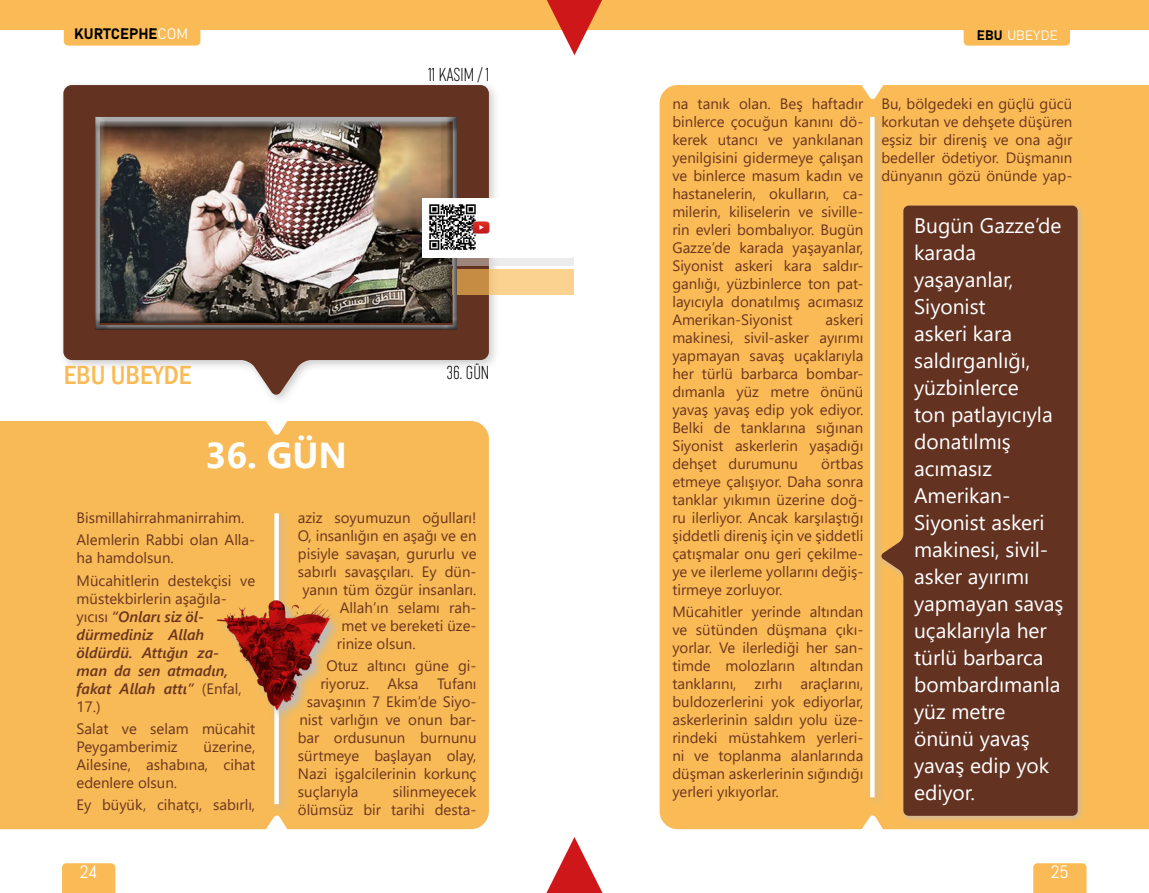
<style>
.page{position:relative;width:1149px;height:893px;background:#fff}
.page>*{position:absolute;margin:0;border:0;box-sizing:border-box;transform-origin:0 0}
.t1{font:108px "Times New Roman";color:#cd1719}
.t2{font:700 36px "Segoe UI";color:#fff}
.t3{font:500 condensed 27px "Franklin Gothic";color:#fabb56}
.t4{font:21px/27px "Segoe UI";color:#fff}
.t5{font:18px "Framer Sans 300";color:#000}
.t6{font:18px "Abel Pro";color:#fff}
.t7{font:15px/18px "Segoe UI";color:#6c351f;text-align:justify}
.t8{font:italic 600 15px/18px "Segoe UI";color:#6c351f}
.t9{font:15px "Bahnschrift";color:#000}
.t10{font:13.5px "Bahnschrift";letter-spacing:.02em;color:#fff}
.s1{color:#fffef5}
.s2{font-weight:400;font-style:normal}
.s3{color:#000}
</style>
<div class="page">
<div style="left:0;top:421px;width:489px;height:408px;background:#f7ba56"></div>
<div style="left:62px;top:863px;width:53px;height:30px;background:#fabb56"></div>
<div style="left:574px;top:0;width:574px;height:30px;background:#fabb56"></div>
<div style="left:963px;top:16px;width:106px;height:30px;background:#fabb56;border-radius:4px"></div>
<div style="left:0;top:0;width:574px;height:30px;background:#fabb56"></div>
<div style="left:64px;top:16px;width:136px;height:30px;background:#fabb56;border-radius:4px"></div>
<div style="left:1033px;top:863px;width:53px;height:30px;background:#fabb56"></div>
<div style="left:269px;top:508px;width:21px;height:307px;background:#bcbcbc;opacity:.75"></div>
<div style="left:274px;top:513px;width:5px;height:291px;background:#fff"></div>
<div style="left:58px;top:80px;width:442px;height:326px;background:#bcbcbc;opacity:.75"></div>
<svg style="left:63px;top:85px;width:426px;height:311px;fill:#633220"></svg>
<svg style="left:469px;top:257px;width:104px;height:9px"></svg>
<svg style="left:469px;top:269px;width:104px;height:25px;background:#f0c37f"></svg>
<div style="left:659px;top:85px;width:489px;height:744px;background:#fabb56"></div>
<div style="left:864px;top:112px;width:21px;height:696px;background:#bcbcbc;opacity:.75"></div>
<svg style="left:869px;top:117px;width:5px;height:680px"></svg>
<svg style="left:265px;top:421px;width:22px;height:14px"></svg>
<svg style="left:265px;top:815px;width:22px;height:15px"></svg>
<svg style="left:861px;top:85px;width:22px;height:15px"></svg>
<svg style="left:861px;top:815px;width:22px;height:15px"></svg>
<div style="left:878px;top:202px;width:206px;height:621px;background:#bcbcbc;opacity:.75"></div>
<svg style="left:880px;top:206px;width:197px;height:610px;background:#744126"></svg>
<div style="left:84px;top:106px;width:381px;height:224px;background:#633220"></div>
<div style="left:89px;top:110px;width:378px;height:220px;background:#000;opacity:.75"></div>
<svg style="left:216px;top:599px;width:127px;height:123px;background:#f5bb5b"></svg>
<img style="left:214px;top:590px;width:125px;height:123px">
<div style="left:422px;top:198px;width:149px;height:59px;background:#fff"></div>
<img style="left:429px;top:204px;width:49px;height:46px">
<img style="left:472px;top:222px;width:17px;height:12px">
<p class="t9" style="left:74px;top:23px;width:115px">KURTCEPHE<span class="s1">COM</span></p>
<p class="t5" style="left:428px;top:62px;width:62px">11 KASIM / 1</p>
<h3 class="t3" style="left:64px;top:357px;width:129px">EBU UBEYDE</h3>
<h2 class="t2" style="left:206px;top:422px;width:143px">36. GÜN</h2>
<p class="t5" style="left:446px;top:360px;width:44px">36. GÜN</p>
<p class="t7" style="left:77px;top:505px;width:180px;line-height:22.2px">Bismillahirrahmanirrahim.<br>Alemlerin Rabbi olan Alla-</p>
<p class="t7" style="left:77px;top:545px;width:180px;line-height:22.2px">ha hamdolsun.<br>Mücahitlerin destekçisi ve</p>
<p class="t8" style="left:77px;top:587px;width:167px"><span class="s2">müstekbirlerin aşağıla&shy;yıcısı</span> “Onları siz öl&shy;dürmediniz Allah öldürdü. Attığın za&shy;man da sen atmadın, fakat Allah attı” <span class="s2">(Enfal,<br>17.)</span></p>
<p class="t7" style="left:77px;top:718px;width:180px">Salat ve selam mücahit<br>Peygamberimiz</p>
<p class="t7" style="left:77px;top:736px;width:180px;text-indent:127px">üzerine, Ailesine, ashabına, cihat edenlere olsun.</p>
<p class="t7" style="left:77px;top:794px;width:180px">Ey büyük, cihatçı, sabırlı,</p>
<p class="t6" style="left:80px;top:860px;width:19px">24</p>
<p class="t7" style="left:298px;top:507px;width:180px">aziz soyumuzun oğulları!</p>
<p class="t7" style="left:298px;top:525px;width:180px">O, insanlığın en aşağı ve en</p>
<p class="t7" style="left:298px;top:543px;width:180px">pisiyle savaşan, gururlu ve</p>
<p class="t7" style="left:298px;top:561px;width:180px">sabırlı savaşçıları. Ey dün-</p>
<p class="t7" style="left:302px;top:579px;width:176px">yanın tüm özgür insanları.</p>
<p class="t7" style="left:340px;top:597px;width:138px">Allah’ın selamı rah-</p>
<p class="t7" style="left:341px;top:615px;width:137px">met ve bereketi üze-</p>
<p class="t7" style="left:337px;top:633px;width:80px">rinize olsun.</p>
<p class="t7" style="left:326px;top:656px;width:152px">Otuz altıncı güne gi-</p>
<p class="t7" style="left:320px;top:674px;width:158px">riyoruz. Aksa Tufanı</p>
<p class="t7" style="left:307px;top:692px;width:171px">savaşının 7 Ekim’de Siyo-</p>
<p class="t7" style="left:299px;top:710px;width:178px">nist varlığın ve onun bar-</p>
<p class="t7" style="left:298px;top:728px;width:180px">bar ordusunun burnunu</p>
<p class="t7" style="left:298px;top:746px;width:180px">sürtmeye başlayan olay,</p>
<p class="t7" style="left:298px;top:764px;width:180px">Nazi işgalcilerinin korkunç</p>
<p class="t7" style="left:298px;top:782px;width:62px">suçlarıyla</p>
<p class="t7" style="left:298px;top:782px;width:180px;text-align:right">silinmeyecek<br>ölümsüz bir tarihi desta-</p>
<h1 class="t1" style="left:627px;top:951px;width:108px;rotate:-180deg">▼</h1>
<p class="t10" style="left:976px;top:25px;width:82px"><span class="s3">EBU</span> UBEYDE</p>
<p class="t7" style="left:672px;top:93px;width:192px">na tanık olan. Beş haftadır binlerce çocuğun kanını dö&shy;kerek utancı ve yankılanan yenilgisini gidermeye çalışan ve binlerce masum kadın ve hastanelerin, okulların, ca&shy;milerin, kiliselerin ve siville&shy;rin evleri bombalıyor. Bugün Gazze’de karada yaşayanlar, Siyonist askeri kara saldır&shy;ganlığı, yüzbinlerce ton pat&shy;layıcıyla donatılmış acımasız Amerikan-Siyonist</p>
<p class="t7" style="left:672px;top:309px;width:192px;text-indent:153px">askeri makinesi, sivil-asker ayırımı yapmayan savaş uçaklarıyla her türlü barbarca bombar&shy;dımanla yüz metre önünü yavaş yavaş edip yok ediyor.<br>Belki de tanklarına sığınan Siyonist askerlerin yaşadığı dehşet durumunu</p>
<p class="t7" style="left:672px;top:453px;width:192px;text-indent:149px">örtbas etmeye çalışıyor. Daha sonra tanklar yıkımın üzerine doğ&shy;ru ilerliyor. Ancak karşılaştığı şiddetli direniş için ve şiddetli çatışmalar onu geri çekilme&shy;ye ve ilerleme yollarını değiş&shy;tirmeye zorluyor.</p>
<p class="t7" style="left:672px;top:601px;width:192px">Mücahitler yerinde altından ve sütünden düşmana çıkı&shy;yorlar. Ve ilerlediği her san&shy;timde molozların altından tanklarını, zırhı araçlarını, buldozerlerini yok ediyorlar, askerlerinin saldırı yolu üze&shy;rindeki müstahkem yerleri&shy;ni ve toplanma alanlarında düşman askerlerinin sığındığı yerleri yıkıyorlar.</p>
<p class="t7" style="left:881px;top:93px;width:192px">Bu, bölgedeki en güçlü gücü korkutan ve dehşete düşüren eşsiz bir direniş ve ona ağır bedeller ödetiyor. Düşmanın dünyanın gözü önünde yap-</p>
<p class="t4" style="left:913px;top:210px;width:151px">Bugün Gazze’de karada yaşayanlar,<br>Siyonist<br>askeri kara saldırganlığı, yüzbinlerce<br>ton patlayıcıyla donatılmış acımasız<br>Amerikan-<br>Siyonist askeri makinesi, sivil&shy;asker ayırımı yapmayan savaş uçaklarıyla her türlü barbarca bombardımanla yüz metre önünü yavaş yavaş edip yok ediyor.</p>
<p class="t6" style="left:1050px;top:860px;width:19px">25</p>
</div>
